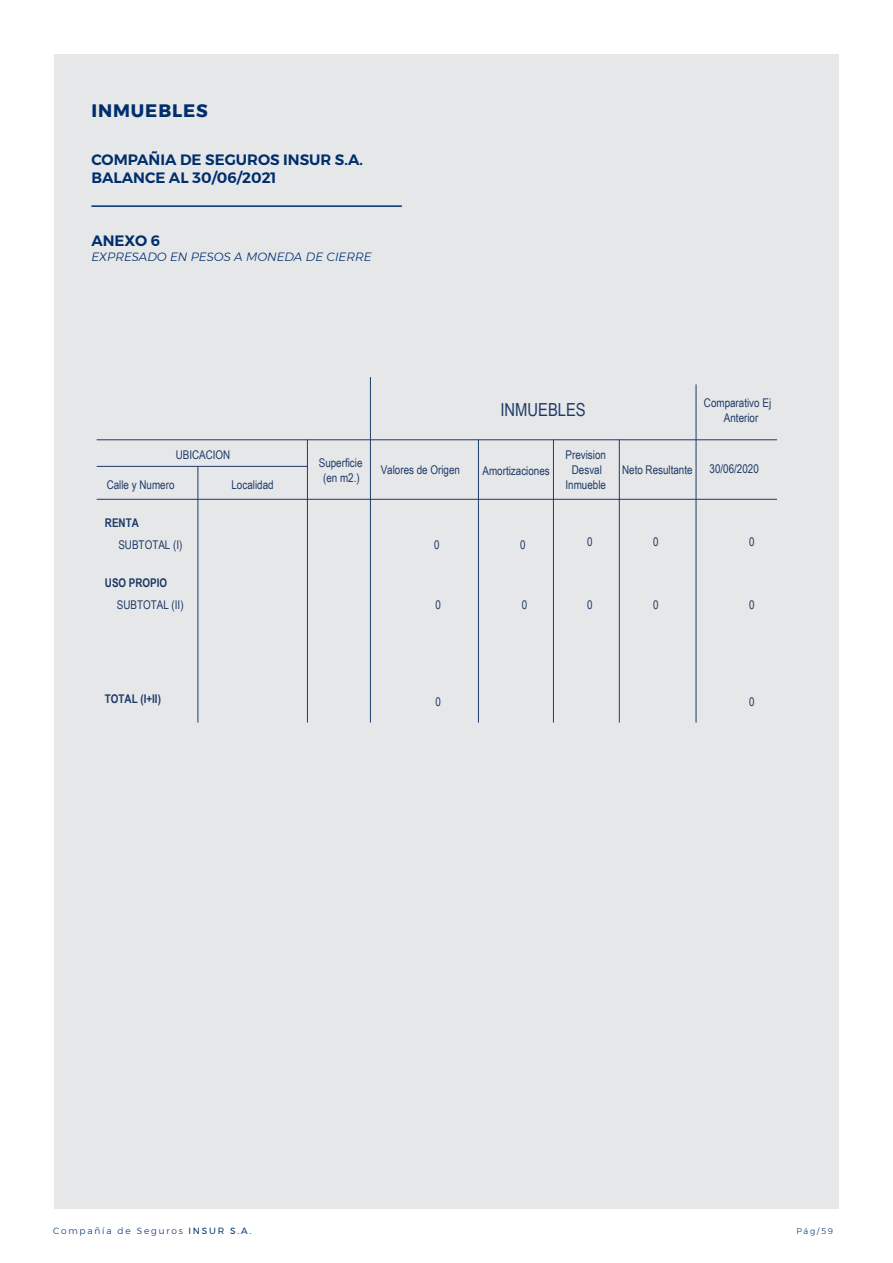
<style>
.page{position:relative;width:893px;height:1263px;background:#fff}
.page>*{position:absolute;margin:0;border:0;box-sizing:border-box;transform-origin:0 0}
.t1{font:700 18px "Montserrat";letter-spacing:.05em;color:#002e6d}
.t2{font:18px "Arial Narrow";color:#1c3a68}
.t3{font:600 15px/18px "Montserrat";color:#002e6d}
.t4{font:12px/15.1px "Arial Narrow";color:#1c3a68;text-align:center}
.t5{font:italic 300 12px "Montserrat";color:#002e6d}
.t6{font:700 12px "Arial Narrow";color:#1c3a68}
.t7{font:300 9px "Montserrat";letter-spacing:.2em;color:#043571}
.t8{font:300 8.25px "Montserrat";color:#043571}
.s1{font-weight:400}
</style>
<div class="page">
<div style="left:54px;top:54px;width:785px;height:1155px;background:#e6e7e8"></div>
<hr style="left:91px;top:205px;width:311px;height:2px;background:#002e6d">
<hr style="left:619px;top:440px;width:1px;height:282px;background:#1c3b6a">
<hr style="left:478px;top:440px;width:1px;height:282px;background:#1c3b6a">
<hr style="left:370px;top:377px;width:1px;height:345px;background:#1c3b6a">
<hr style="left:307px;top:440px;width:1px;height:282px;background:#1c3b6a">
<hr style="left:553px;top:440px;width:1px;height:282px;background:#1c3b6a">
<hr style="left:198px;top:466px;width:1px;height:256px;background:#1c3b6a">
<hr style="left:696px;top:384px;width:1px;height:338px;background:#1c3b6a">
<hr style="left:97px;top:499px;width:680px;height:1px;background:#1c3b6a">
<hr style="left:97px;top:439px;width:680px;height:1px;background:#1c3b6a">
<hr style="left:97px;top:466px;width:210px;height:1px;background:#1c3b6a">
<h1 class="t1" style="left:91px;top:97px;width:118px">INMUEBLES</h1>
<p class="t3" style="left:91px;top:150px;width:273px">COMPAÑIA DE SEGUROS INSUR S.A.<br>BALANCE AL 30/06/2021</p>
<p class="t3" style="left:91px;top:232px;width:70px">ANEXO 6</p>
<p class="t5" style="left:91px;top:247px;width:282px">EXPRESADO EN PESOS A MONEDA DE CIERRE</p>
<p class="t4" style="left:176px;top:447px;width:56px">UBICACION</p>
<p class="t4" style="left:107px;top:477px;width:69px">Calle y Numero</p>
<p class="t4" style="left:231px;top:477px;width:44px">Localidad</p>
<p class="t6" style="left:105px;top:513px;width:35px">RENTA</p>
<h1 class="t2" style="left:500px;top:396px;width:87px">INMUEBLES</h1>
<p class="t4" style="left:319px;top:454px;width:45px">Superficie (en m2.)</p>
<p class="t4" style="left:381px;top:462px;width:81px">Valores de Origen</p>
<p class="t4" style="left:482px;top:463px;width:69px">Amortizaciones</p>
<p class="t4" style="left:565px;top:447px;width:42px">Prevision<br>Desval<br>Inmueble</p>
<p class="t4" style="left:704px;top:394px;width:69px">Comparativo Ej<br>Anterior</p>
<p class="t4" style="left:622px;top:462px;width:72px">Neto Resultante</p>
<p class="t4" style="left:710px;top:461px;width:51px">30/06/2020</p>
<p class="t4" style="left:118px;top:537px;width:65px">SUBTOTAL (I)</p>
<p class="t4" style="left:520px;top:537px;width:7px">0</p>
<p class="t4" style="left:434px;top:537px;width:7px">0</p>
<p class="t6" style="left:105px;top:573px;width:64px">USO PROPIO</p>
<p class="t4" style="left:587px;top:534px;width:7px">0</p>
<p class="t4" style="left:653px;top:534px;width:7px">0</p>
<p class="t4" style="left:749px;top:534px;width:7px">0</p>
<p class="t4" style="left:117px;top:597px;width:68px">SUBTOTAL (II)</p>
<p class="t4" style="left:522px;top:597px;width:7px">0</p>
<p class="t4" style="left:653px;top:597px;width:7px">0</p>
<p class="t4" style="left:436px;top:597px;width:7px">0</p>
<p class="t4" style="left:587px;top:597px;width:7px">0</p>
<p class="t4" style="left:749px;top:597px;width:7px">0</p>
<p class="t6" style="left:105px;top:689px;width:58px">TOTAL (I+II)</p>
<p class="t4" style="left:436px;top:694px;width:7px">0</p>
<p class="t4" style="left:749px;top:694px;width:7px">0</p>
<p class="t7" style="left:53px;top:1224px;width:200px">Compañía de Seguros <span class="s1">INSUR S.A.</span></p>
<p class="t8" style="left:796px;top:1224px;width:38px">Pág/59</p>
</div>
